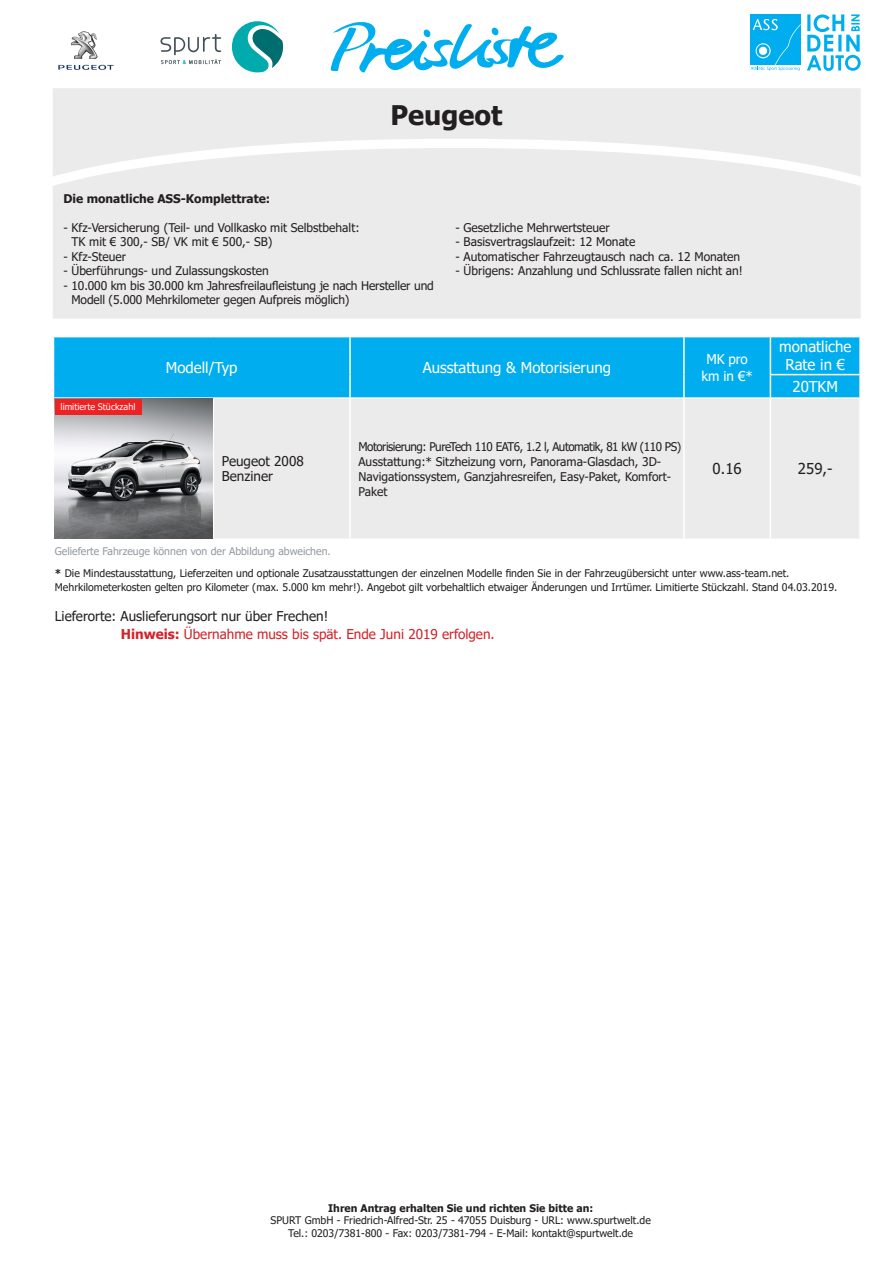
<style>
.page{position:relative;width:893px;height:1263px;background:#fff}
.page>*{position:absolute;margin:0;border:0;box-sizing:border-box;transform-origin:0 0}
.t1{font:700 27px "Tahoma";color:#231f20}
.t2{font:15px/18px "Tahoma";color:#fff;text-align:center}
.t3{font:15px "Tahoma";color:#231f20}
.t4{font:13.5px/15px "Tahoma";color:#231f20}
.t5{font:13.5px/16.2px "Tahoma";letter-spacing:-.01em;color:#fff;text-align:center}
.t6{font:12px/15px "Tahoma";color:#231f20}
.t7{font:700 12px "Tahoma";color:#231f20}
.t8{font:10.5px/12.6px "Tahoma";color:#231f20;text-align:center}
.t9{font:10.5px "Tahoma";color:#94999f}
.t10{font:700 10.5px "Tahoma";color:#231f20}
.t11{font:9px "Tahoma";color:#fff}
.s1{font-weight:700}
.s2{font-weight:700;color:#d1232a}
.s3{color:#d1232a}
</style>
<div class="page">
<div style="left:53px;top:88px;width:808px;height:60px;background:#ecebec"></div>
<div style="left:53px;top:148px;width:808px;height:171px;background:#ecebec"></div>
<svg style="left:232px;top:21px;width:51px;height:51px"></svg>
<svg style="left:160px;top:34px;width:61px;height:30px"></svg>
<svg style="left:331px;top:22px;width:233px;height:51px"></svg>
<svg style="left:807px;top:14px;width:54px;height:57px"></svg>
<div style="left:750px;top:14px;width:50px;height:51px;background:#00aeef"></div>
<svg style="left:751px;top:19px;width:49px;height:52px"></svg>
<img style="left:58px;top:31px;width:56px;height:39px">
<div style="left:54px;top:337px;width:805px;height:60px;background:#00aeef"></div>
<div style="left:214px;top:399px;width:645px;height:139px;background:#ecebec"></div>
<hr style="left:349px;top:337px;width:2px;height:38px;background:#fff">
<hr style="left:683px;top:337px;width:2px;height:38px;background:#fff">
<hr style="left:770px;top:337px;width:1px;height:37px;background:#fff">
<hr style="left:349px;top:375px;width:2px;height:22px;background:#fff">
<hr style="left:683px;top:375px;width:2px;height:22px;background:#fff">
<hr style="left:770px;top:374px;width:91px;height:1px;background:#fff">
<svg style="left:770px;top:375px;width:1px;height:22px"></svg>
<hr style="left:349px;top:399px;width:2px;height:139px;background:#fff">
<hr style="left:683px;top:399px;width:2px;height:139px;background:#fff">
<hr style="left:770px;top:399px;width:1px;height:139px;background:#fff">
<img style="left:54px;top:399px;width:159px;height:139px">
<div style="left:55px;top:399px;width:86px;height:16px;background:#ee2123"></div>
<h1 class="t1" style="left:390px;top:96px;width:113px">Peugeot</h1>
<p class="t7" style="left:63px;top:190px;width:208px">Die monatliche ASS-Komplettrate:</p>
<p class="t6" style="left:71px;top:221px;width:290px;line-height:14.4px;text-indent:-8px">- Kfz-Versicherung (Teil- und Vollkasko mit Selbstbehalt:<br>TK mit € 300,- SB/ VK mit € 500,- SB)</p>
<p class="t6" style="left:63px;top:250px;width:64px">- Kfz-Steuer</p>
<p class="t6" style="left:63px;top:264px;width:207px">- Überführungs- und Zulassungskosten</p>
<p class="t6" style="left:71px;top:279px;width:364px;line-height:14.4px;text-indent:-8px">- 10.000 km bis 30.000 km Jahresfreilaufleistung je nach Hersteller und<br>Modell (5.000 Mehrkilometer gegen Aufpreis möglich)</p>
<p class="t6" style="left:455px;top:221px;width:156px">- Gesetzliche Mehrwertsteuer</p>
<p class="t6" style="left:455px;top:235px;width:181px">- Basisvertragslaufzeit: 12 Monate</p>
<p class="t6" style="left:455px;top:250px;width:286px">- Automatischer Fahrzeugtausch nach ca. 12 Monaten</p>
<p class="t6" style="left:455px;top:264px;width:289px">- Übrigens: Anzahlung und Schlussrate fallen nicht an!</p>
<p class="t11" style="left:61px;top:401px;width:76px">limitierte Stückzahl</p>
<p class="t2" style="left:166px;top:359px;width:73px">Modell/Typ</p>
<p class="t2" style="left:423px;top:359px;width:190px">Ausstattung &amp; Motorisierung</p>
<p class="t5" style="left:701px;top:352px;width:53px">MK pro km in €*</p>
<p class="t2" style="left:779px;top:339px;width:74px">monatliche<br>Rate in €</p>
<p class="t2" style="left:792px;top:378px;width:47px">20TKM</p>
<p class="t4" style="left:222px;top:455px;width:83px">Peugeot 2008<br>Benziner</p>
<p class="t9" style="left:55px;top:544px;width:277px">Gelieferte Fahrzeuge können von der Abbildung abweichen.</p>
<p class="t6" style="left:358px;top:440px;width:324px">Motorisierung: PureTech 110 EAT6, 1.2 l, Automatik, 81 kW (110 PS)<br>Ausstattung:* Sitzheizung vorn, Panorama-Glasdach, 3D-Navigationssystem, Ganzjahresreifen, Easy-Paket, Komfort-Paket</p>
<p class="t3" style="left:713px;top:459px;width:31px">0.16</p>
<p class="t3" style="left:798px;top:459px;width:36px">259,-</p>
<p class="t8" style="left:55px;top:567px;width:784px;line-height:13.5px;text-align:left"><span class="s1">*</span> Die Mindestausstattung, Lieferzeiten und optionale Zusatzausstattungen der einzelnen Modelle finden Sie in der Fahrzeugübersicht unter www.ass-team.net.<br>Mehrkilometerkosten gelten pro Kilometer (max. 5.000 km mehr!). Angebot gilt vorbehaltlich etwaiger Änderungen und Irrtümer. Limitierte Stückzahl. Stand 04.03.2019.</p>
<p class="t4" style="left:121px;top:608px;width:375px;line-height:18px;text-indent:-66px">Lieferorte: Auslieferungsort nur über Frechen!<br><span class="s2">Hinweis:</span> <span class="s3">Übernahme muss bis spät. Ende Juni 2019 erfolgen.</span></p>
<p class="t10" style="left:328px;top:1201px;width:267px">Ihren Antrag erhalten Sie und richten Sie bitte an:</p>
<p class="t8" style="left:271px;top:1215px;width:382px">SPURT GmbH - Friedrich-Alfred-Str. 25 - 47055 Duisburg - URL: www.spurtwelt.de<br>Tel.: 0203/7381-800 - Fax: 0203/7381-794 - E-Mail: kontakt@spurtwelt.de</p>
</div>
